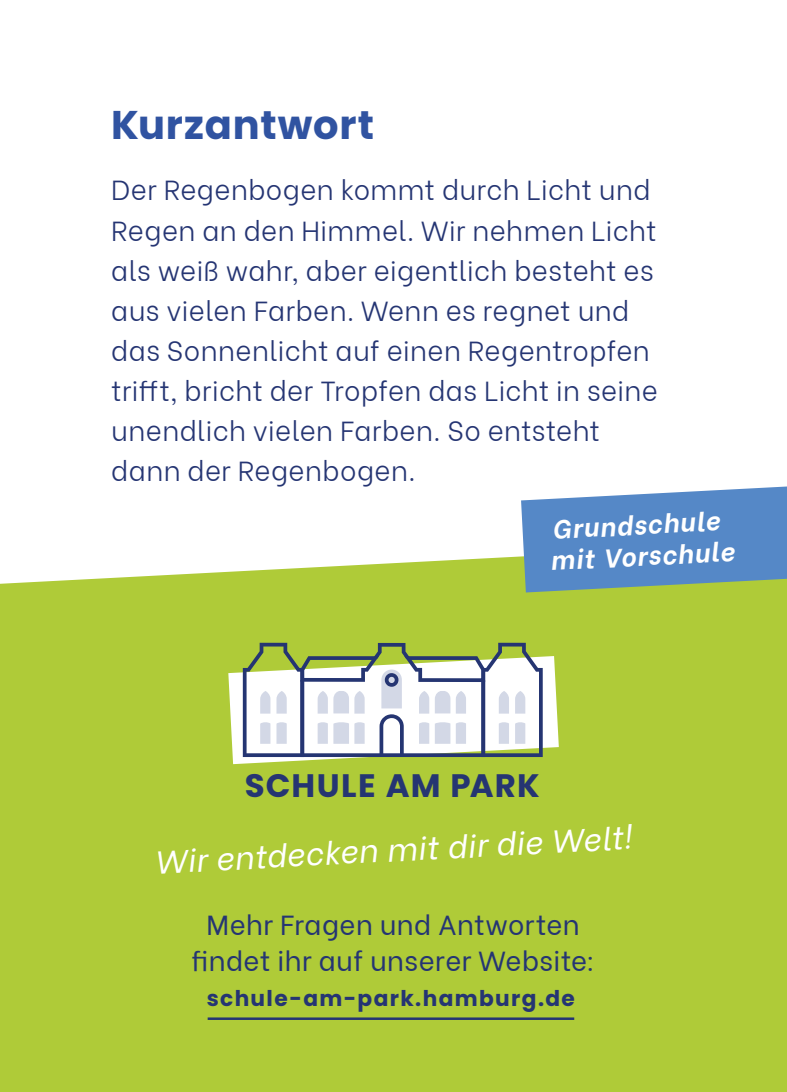
<style>
.page{position:relative;width:787px;height:1092px;background:#fff}
.page>*{position:absolute;margin:0;border:0;box-sizing:border-box;transform-origin:0 0}
.t1{font:700 40px "Poppins";letter-spacing:.02em;color:#3053a1}
.t2{font:700 32.5px "Poppins";letter-spacing:.03em;color:#253572}
.t3{font:italic 31.75px "Be Vietnam";color:#fff}
.t4{font:300 27.5px/40px "Be Vietnam";letter-spacing:.015em;color:#253573}
.t5{font:27.5px/36.2px "Be Vietnam";letter-spacing:.015em;color:#253573;text-align:center}
.t6{font:italic 700 26px/31.2px "Be Vietnam";color:#fff}
.t7{font:700 21.75px "Poppins";letter-spacing:.06em;color:#253573}
</style>
<div class="page">
<div style="left:0;top:556px;width:787px;height:535px;background:#afcb38"></div>
<hr style="left:208px;top:1017px;width:366px;height:2px;background:#253573">
<svg style="left:228px;top:656px;width:331px;height:108px"></svg>
<svg style="left:243px;top:642px;width:299px;height:115px"></svg>
<svg style="left:521px;top:486px;width:266px;height:106px;background:#6996c2"></svg>
<h1 class="t1" style="left:111px;top:102px;width:264px">Kurzantwort</h1>
<p class="t4" style="left:111px;top:168px;width:548px">Der Regenbogen kommt durch Licht und Regen an den Himmel. Wir nehmen Licht als weiß wahr, aber eigentlich besteht es aus vielen Farben. Wenn es regnet und das Sonnenlicht auf einen Regentropfen trifft, bricht der Tropfen das Licht in seine unendlich vielen Farben. So entsteht dann der Regenbogen.</p>
<p class="t6" style="left:548px;top:511px;width:186px;rotate:-3deg">Grundschule mit Vorschule</p>
<p class="t2" style="left:245px;top:764px;width:296px">SCHULE AM PARK</p>
<p class="t3" style="left:153px;top:835px;width:478px;rotate:-3deg">Wir entdecken mit dir die Welt!</p>
<p class="t5" style="left:191px;top:903px;width:405px">Mehr Fragen und Antworten findet ihr auf unserer Website:</p>
<p class="t7" style="left:207px;top:985px;width:369px">schule-am-park.hamburg.de</p>
</div>
